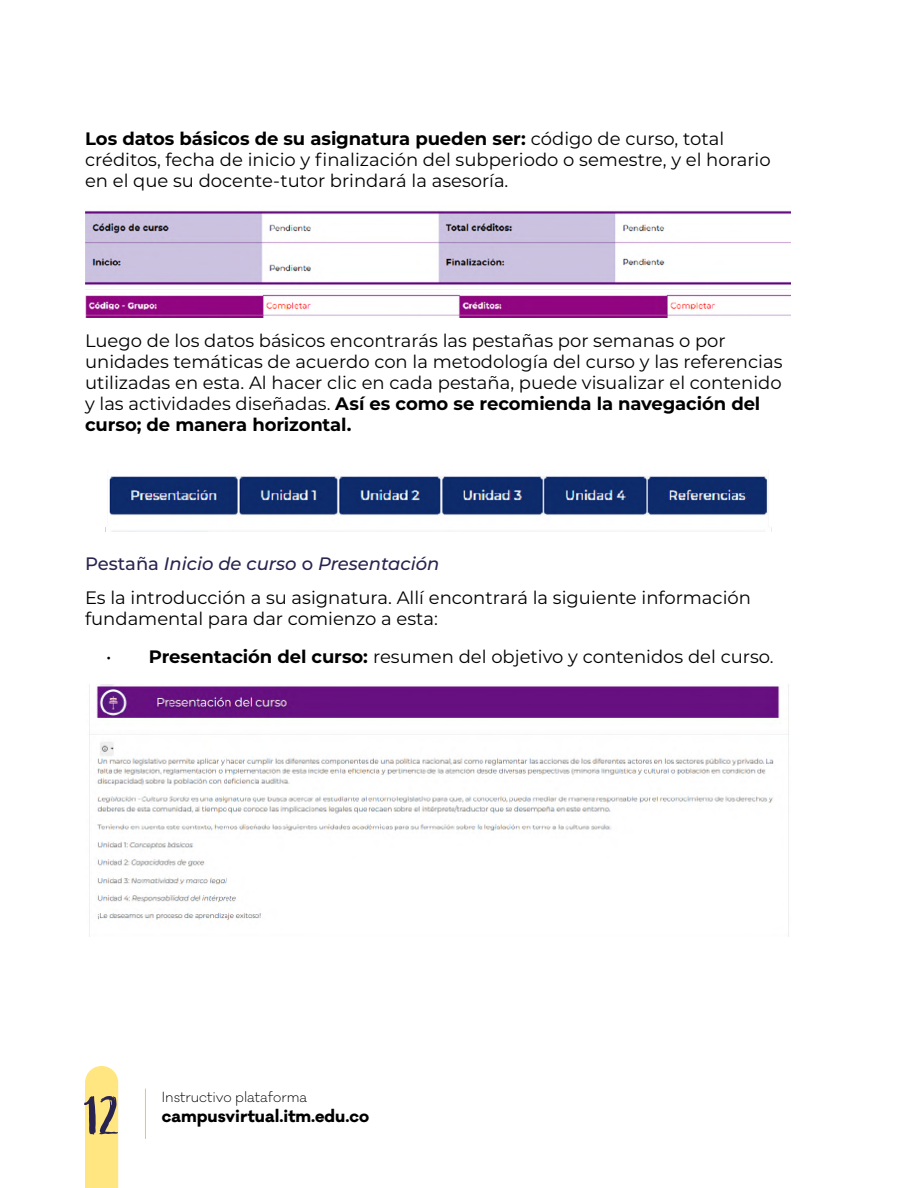
<style>
.page{position:relative;width:918px;height:1188px;background:#fff}
.page>*{position:absolute;margin:0;border:0;box-sizing:border-box;transform-origin:0 0}
.t1{font:54px "Active";color:#29244f}
.t2{font:18px/21px "Montserrat";color:#000}
.t3{font:700 16.5px "Galano Classic";color:#000}
.t4{font:300 13.5px "Galano Classic";color:#000}
.s1{font-weight:700}
.s2{font-weight:500;color:#29244f}
.s3{font-weight:500;font-style:italic;color:#29244f}
</style>
<div class="page">
<div style="left:85px;top:1066px;width:33px;height:122px;background:#ffe680"></div>
<hr style="left:145px;top:1089px;width:1px;height:50px;background:#ffcd00">
<img style="left:85px;top:210px;width:705px;height:108px">
<img style="left:105px;top:476px;width:667px;height:55px">
<img style="left:89px;top:684px;width:700px;height:253px">
<p class="t2" style="left:85px;top:127px;width:687px"><span class="s1">Los datos básicos de su asignatura pueden ser:</span> código de curso, total créditos, fecha de inicio y finalización del subperiodo o semestre, y el horario en el que su docente-tutor brindará la asesoría.</p>
<p class="t2" style="left:85px;top:329px;width:699px">Luego de los datos básicos encontrarás las pestañas por semanas o por unidades temáticas de acuerdo con la metodología del curso y las referencias utilizadas en esta. Al hacer clic en cada pestaña, puede visualizar el contenido y las actividades diseñadas. <span class="s1">Así es como se recomienda la navegación del curso; de manera horizontal.</span></p>
<p class="t2" style="left:85px;top:546px;width:667px;line-height:33.8px"><span class="s2">Pestaña</span> <span class="s3">Inicio de curso</span> <span class="s2">o</span> <span class="s3">Presentación<br></span>Es la introducción a su asignatura. Allí encontrará la siguiente información</p>
<p class="t2" style="left:85px;top:607px;width:354px">fundamental para dar comienzo a esta:</p>
<p class="t2" style="left:106px;top:645px;width:669px">• <span class="s1">Presentación del curso:</span> resumen del objetivo y contenidos del curso.</p>
<h1 class="t1" style="left:85px;top:1086px;width:37px">12</h1>
<p class="t4" style="left:162px;top:1089px;width:147px">Instructivo plataforma</p>
<p class="t3" style="left:162px;top:1105px;width:209px">campusvirtual.itm.edu.co</p>
</div>
